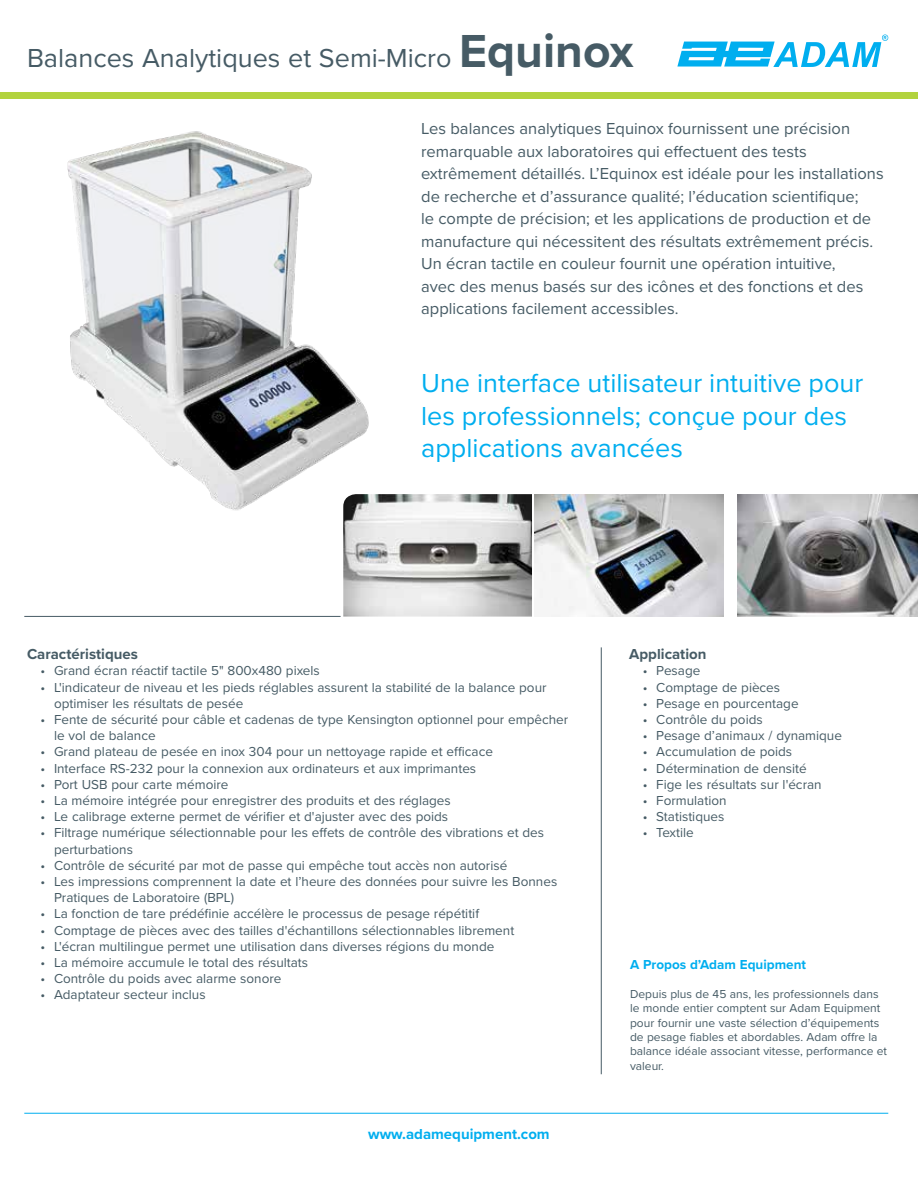
<style>
.page{position:relative;width:918px;height:1188px;background:#fff}
.page>*{position:absolute;margin:0;border:0;box-sizing:border-box;transform-origin:0 0}
.t1{font:27px/32.4px "Proxima Nova";color:#00aeef}
.t2{font:27px "Proxima Nova";color:#465b65}
.t3{font:16.5px/22.5px "Proxima Nova";color:#465b65}
.t4{font:700 15px "Proxima Nova";color:#465b65}
.t5{font:700 15px "Proxima Nova";color:#00aeef}
.t6{font:13.5px/16.2px "Proxima Nova";color:#465b65}
.t7{font:700 13.5px "Proxima Nova";color:#00aeef}
.t8{font:12px/14.4px "Proxima Nova";color:#465b65}
.s1{font-weight:700;font-size:48px}
</style>
<div class="page">
<img style="left:67px;top:131px;width:302px;height:380px">
<img style="left:737px;top:494px;width:181px;height:123px">
<img style="left:535px;top:494px;width:189px;height:123px">
<img style="left:343px;top:494px;width:189px;height:123px">
<div style="left:0;top:92px;width:918px;height:7px;background:#b2d33e"></div>
<hr style="left:24px;top:1113px;width:864px;height:1px;background:#00aeef">
<hr style="left:24px;top:616px;width:317px;height:1px;background:#465b65">
<hr style="left:601px;top:647px;width:1px;height:427px;background:#465b65">
<svg style="left:677px;top:35px;width:211px;height:32px"></svg>
<h1 class="t2" style="left:27px;top:38px;width:608px">Balances Analytiques et Semi-Micro <span class="s1">Equinox</span></h1>
<p class="t3" style="left:421px;top:117px;width:464px">Les balances analytiques Equinox fournissent une précision remarquable aux laboratoires qui effectuent des tests extrêmement détaillés. L’Equinox est idéale pour les installations de recherche et d’assurance qualité; l’éducation scientifique;<br>le compte de précision; et les applications de production et de manufacture qui nécessitent des résultats extrêmement précis.<br>Un écran tactile en couleur fournit une opération intuitive,<br>avec des menus basés sur des icônes et des fonctions et des applications facilement accessibles.</p>
<h1 class="t1" style="left:421px;top:366px;width:444px">Une interface utilisateur intuitive pour les professionnels; conçue pour des applications avancées</h1>
<p class="t4" style="left:27px;top:643px;width:112px">Caractéristiques</p>
<p class="t6" style="left:40px;top:662px;width:281px">• Grand écran réactif tactile 5" 800x480 pixels</p>
<p class="t6" style="left:54px;top:678px;width:494px;text-indent:-14px">• L'indicateur de niveau et les pieds réglables assurent la stabilité de la balance pour optimiser les résultats de pesée</p>
<p class="t6" style="left:54px;top:711px;width:516px;text-indent:-14px">• Fente de sécurité pour câble et cadenas de type Kensington optionnel pour empêcher le vol de balance</p>
<p class="t6" style="left:40px;top:743px;width:454px">• Grand plateau de pesée en inox 304 pour un nettoyage rapide et efficace</p>
<p class="t6" style="left:40px;top:759px;width:437px">• Interface RS-232 pour la connexion aux ordinateurs et aux imprimantes</p>
<p class="t6" style="left:40px;top:776px;width:190px">• Port USB pour carte mémoire</p>
<p class="t6" style="left:40px;top:792px;width:412px">• La mémoire intégrée pour enregistrer des produits et des réglages</p>
<p class="t6" style="left:40px;top:808px;width:409px">• Le calibrage externe permet de vérifier et d'ajuster avec des poids</p>
<p class="t6" style="left:54px;top:824px;width:492px;text-indent:-14px">• Filtrage numérique sélectionnable pour les effets de contrôle des vibrations et des perturbations</p>
<p class="t6" style="left:40px;top:857px;width:468px">• Contrôle de sécurité par mot de passe qui empêche tout accès non autorisé</p>
<p class="t6" style="left:54px;top:873px;width:505px;text-indent:-14px">• Les impressions comprennent la date et l’heure des données pour suivre les Bonnes<br>Pratiques de Laboratoire (BPL)</p>
<p class="t6" style="left:40px;top:905px;width:440px">• La fonction de tare prédéfinie accélère le processus de pesage répétitif</p>
<p class="t6" style="left:40px;top:921px;width:475px">• Comptage de pièces avec des tailles d'échantillons sélectionnables librement</p>
<p class="t6" style="left:40px;top:938px;width:455px">• L'écran multilingue permet une utilisation dans diverses régions du monde</p>
<p class="t6" style="left:40px;top:954px;width:269px">• La mémoire accumule le total des résultats</p>
<p class="t6" style="left:40px;top:970px;width:242px">• Contrôle du poids avec alarme sonore</p>
<p class="t6" style="left:40px;top:986px;width:167px">• Adaptateur secteur inclus</p>
<p class="t5" style="left:368px;top:1122px;width:183px">www.adamequipment.com</p>
<p class="t4" style="left:629px;top:643px;width:79px">Application</p>
<p class="t6" style="left:643px;top:662px;width:59px">• Pesage</p>
<p class="t6" style="left:643px;top:678px;width:139px">• Comptage de pièces</p>
<p class="t6" style="left:643px;top:695px;width:157px">• Pesage en pourcentage</p>
<p class="t6" style="left:643px;top:711px;width:121px">• Contrôle du poids</p>
<p class="t6" style="left:643px;top:727px;width:201px">• Pesage d’animaux / dynamique</p>
<p class="t6" style="left:643px;top:743px;width:151px">• Accumulation de poids</p>
<p class="t6" style="left:643px;top:759px;width:165px">• Détermination de densité</p>
<p class="t6" style="left:643px;top:776px;width:180px">• Fige les résultats sur l'écran</p>
<p class="t6" style="left:643px;top:792px;width:85px">• Formulation</p>
<p class="t6" style="left:643px;top:808px;width:83px">• Statistiques</p>
<p class="t6" style="left:643px;top:824px;width:53px">• Textile</p>
<p class="t7" style="left:630px;top:954px;width:178px">A Propos d’Adam Equipment</p>
<p class="t8" style="left:630px;top:986px;width:259px">Depuis plus de 45 ans, les professionnels dans le monde entier comptent sur Adam Equipment pour fournir une vaste sélection d’équipements de pesage fiables et abordables. Adam offre la balance idéale associant vitesse, performance et valeur.</p>
</div>
